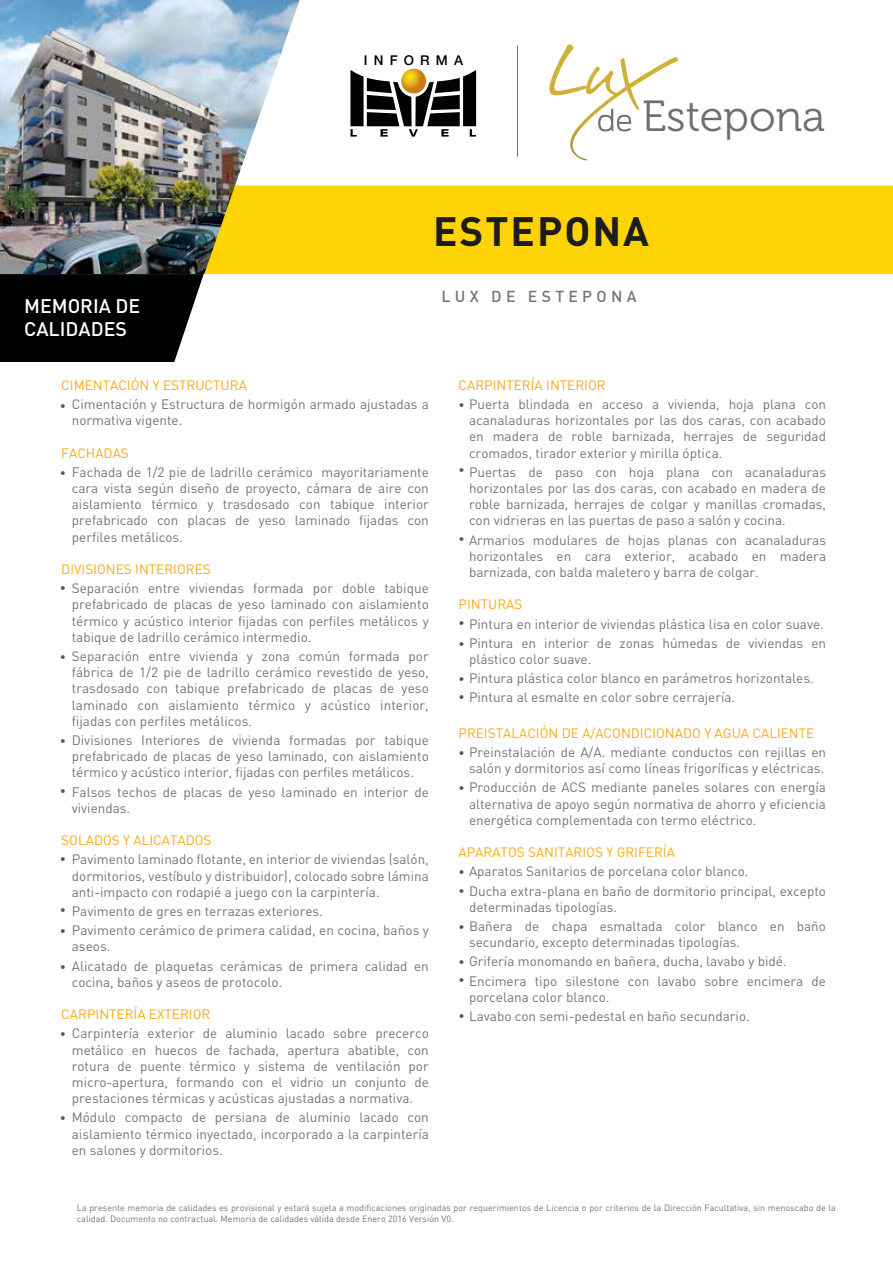
<style>
.page{position:relative;width:893px;height:1263px;background:#fff}
.page>*{position:absolute;margin:0;border:0;box-sizing:border-box;transform-origin:0 0}
.t1{font:43.5px "Museo 300";color:#706f6f}
.t2{font:700 40.5px "DIN Pro";letter-spacing:.05em;color:#1d1d1b}
.t3{font:500 19.5px/23.4px "DIN Pro";color:#fff}
.t4{font:500 15.75px "DIN Pro";letter-spacing:.275em;color:#767376}
.t5{font:13.5px/16.2px "DIN Pro";color:#767376;text-align:justify}
.t6{font:13.5px "DIN Pro";color:#f8a917}
.t7{font:500 13.5px "Helvetica Neue LT Std";letter-spacing:.455em;color:#000101}
.t8{font:11.85px/20.2px "DIN Pro";color:#57565b}
.t9{font:9px/10.8px "DIN Pro";color:#767376}
</style>
<div class="page">
<div style="left:300px;top:185px;width:593px;height:89px;background:#ffd406"></div>
<img style="left:0;top:0;width:300px;height:274px">
<svg style="left:0;top:274px;width:204px;height:88px;background:#111212"></svg>
<svg style="left:350px;top:70px;width:126px;height:67px"></svg>
<svg style="left:401px;top:69px;width:25px;height:24px"></svg>
<hr style="left:517px;top:46px;width:1px;height:111px;background:#706f6f">
<svg style="left:549px;top:45px;width:129px;height:116px"></svg>
<p class="t7" style="left:364px;top:52px;width:101px">INFORMA</p>
<h1 class="t1" style="left:642px;top:93px;width:184px">Estepona</h1>
<h3 class="t3" style="left:24px;top:293px;width:118px">MEMORIA DE<br>CALIDADES</h3>
<h2 class="t2" style="left:433px;top:204px;width:218px">ESTEPONA</h2>
<p class="t4" style="left:441px;top:285px;width:197px">LUX DE ESTEPONA</p>
<p class="t6" style="left:61px;top:376px;width:187px">CIMENTACIÓN Y ESTRUCTURA</p>
<p class="t5" style="left:72px;top:395px;width:359px">Cimentación y Estructura de hormigón armado ajustadas a normativa vigente.</p>
<p class="t6" style="left:61px;top:443px;width:69px">FACHADAS</p>
<p class="t5" style="left:72px;top:463px;width:359px">Fachada de 1/2 pie de ladrillo cerámico mayoritariamente cara vista según diseño de proyecto, cámara de aire con aislamiento térmico y trasdosado con tabique interior prefabricado con placas de yeso laminado fijadas con perfiles metálicos.</p>
<p class="t6" style="left:61px;top:560px;width:151px">DIVISIONES INTERIORES</p>
<p class="t5" style="left:72px;top:580px;width:359px">Separación entre viviendas formada por doble tabique prefabricado de placas de yeso laminado con aislamiento térmico y acústico interior fijadas con perfiles metálicos y tabique de ladrillo cerámico intermedio.</p>
<p class="t5" style="left:72px;top:647px;width:359px">Separación entre vivienda y zona común formada por fábrica de 1/2 pie de ladrillo cerámico revestido de yeso, trasdosado con tabique prefabricado de placas de yeso laminado con aislamiento térmico y acústico interior, fijadas con perfiles metálicos.</p>
<p class="t5" style="left:72px;top:731px;width:359px">Divisiones Interiores de vivienda formadas por tabique prefabricado de placas de yeso laminado, con aislamiento térmico y acústico interior, fijadas con perfiles metálicos.</p>
<p class="t5" style="left:72px;top:783px;width:359px">Falsos techos de placas de yeso laminado en interior de viviendas.</p>
<p class="t6" style="left:61px;top:831px;width:152px">SOLADOS Y ALICATADOS</p>
<p class="t5" style="left:72px;top:851px;width:359px">Pavimento laminado flotante, en interior de viviendas (salón, dormitorios, vestíbulo y distribuidor), colocado sobre lámina anti-impacto con rodapié a juego con la carpintería.</p>
<p class="t5" style="left:72px;top:901px;width:359px;line-height:19.2px">Pavimento de gres en terrazas exteriores.<br>Pavimento cerámico de primera calidad, en cocina, baños y</p>
<p class="t5" style="left:72px;top:936px;width:359px;line-height:19.2px">aseos.<br>Alicatado de plaquetas cerámicas de primera calidad en</p>
<p class="t5" style="left:72px;top:973px;width:212px">cocina, baños y aseos de protocolo.</p>
<p class="t6" style="left:61px;top:1005px;width:150px">CARPINTERÍA EXTERIOR</p>
<p class="t5" style="left:72px;top:1025px;width:359px">Carpintería exterior de aluminio lacado sobre precerco metálico en huecos de fachada, apertura abatible, con rotura de puente térmico y sistema de ventilación por micro-apertura, formando con el vidrio un conjunto de prestaciones térmicas y acústicas ajustadas a normativa.</p>
<p class="t5" style="left:72px;top:1109px;width:359px">Módulo compacto de persiana de aluminio lacado con aislamiento térmico inyectado, incorporado a la carpintería en salones y dormitorios.</p>
<p class="t8" style="left:60px;top:395px;width:8px">•</p>
<p class="t8" style="left:60px;top:462px;width:8px">•</p>
<p class="t8" style="left:60px;top:577px;width:8px">•</p>
<p class="t8" style="left:60px;top:646px;width:8px">•</p>
<p class="t8" style="left:60px;top:730px;width:8px">•</p>
<p class="t8" style="left:60px;top:780px;width:8px">•</p>
<p class="t8" style="left:60px;top:848px;width:8px">•</p>
<p class="t8" style="left:60px;top:899px;width:8px">• •</p>
<p class="t8" style="left:60px;top:956px;width:8px">•</p>
<p class="t8" style="left:60px;top:1023px;width:8px">•</p>
<p class="t8" style="left:60px;top:1107px;width:8px">•</p>
<p class="t6" style="left:458px;top:376px;width:149px">CARPINTERÍA INTERIOR</p>
<p class="t5" style="left:469px;top:395px;width:359px">Puerta blindada en acceso a vivienda, hoja plana con acanaladuras horizontales por las dos caras, con acabado en madera de roble barnizada, herrajes de seguridad cromados, tirador exterior y mirilla óptica.</p>
<p class="t5" style="left:469px;top:463px;width:359px">Puertas de paso con hoja plana con acanaladuras horizontales por las dos caras, con acabado en madera de roble barnizada, herrajes de colgar y manillas cromadas, con vidrieras en las puertas de paso a salón y cocina.</p>
<p class="t5" style="left:469px;top:531px;width:359px">Armarios modulares de hojas planas con acanaladuras horizontales en cara exterior, acabado en madera barnizada, con balda maletero y barra de colgar.</p>
<p class="t6" style="left:458px;top:595px;width:65px">PINTURAS</p>
<p class="t5" style="left:469px;top:613px;width:359px;line-height:19.2px">Pintura en interior de viviendas plástica lisa en color suave.<br>Pintura en interior de zonas húmedas de viviendas en</p>
<p class="t5" style="left:469px;top:649px;width:346px;line-height:19.2px;text-align:left">plástico color suave.<br>Pintura plástica color blanco en parámetros horizontales.<br>Pintura al esmalte en color sobre cerrajería.</p>
<p class="t6" style="left:458px;top:724px;width:357px">PREISTALACIÓN DE A/ACONDICIONADO Y AGUA CALIENTE</p>
<p class="t5" style="left:469px;top:743px;width:359px">Preinstalación de A/A. mediante conductos con rejillas en salón y dormitorios así como líneas frigoríficas y eléctricas.</p>
<p class="t5" style="left:469px;top:779px;width:358px">Producción de ACS mediante paneles solares con energía alternativa de apoyo según normativa de ahorro y eficiencia energética complementada con termo eléctrico.</p>
<p class="t6" style="left:458px;top:843px;width:218px">APARATOS SANITARIOS Y GRIFERÍA</p>
<p class="t5" style="left:469px;top:861px;width:359px;line-height:19.2px">Aparatos Sanitarios de porcelana color blanco.<br>Ducha extra-plana en baño de dormitorio principal, excepto</p>
<p class="t5" style="left:469px;top:897px;width:358px;line-height:19.2px">determinadas tipologías.<br>Bañera de chapa esmaltada color blanco en baño</p>
<p class="t5" style="left:469px;top:932px;width:358px;line-height:19.2px;text-align:left">secundario, excepto determinadas tipologías.<br>Grifería monomando en bañera, ducha, lavabo y bidé.<br>Encimera tipo silestone con lavabo sobre encimera de</p>
<p class="t5" style="left:469px;top:987px;width:282px;line-height:19.2px">porcelana color blanco.<br>Lavabo con semi-pedestal en baño secundario.</p>
<p class="t8" style="left:459px;top:394px;width:8px">•</p>
<p class="t8" style="left:459px;top:459px;width:8px">•</p>
<p class="t8" style="left:459px;top:528px;width:8px">•</p>
<p class="t8" style="left:459px;top:612px;width:8px">• •</p>
<p class="t8" style="left:459px;top:669px;width:8px;line-height:18.6px">• •</p>
<p class="t8" style="left:459px;top:742px;width:8px">•</p>
<p class="t8" style="left:459px;top:777px;width:8px">•</p>
<p class="t8" style="left:459px;top:861px;width:8px;line-height:19.4px">• •</p>
<p class="t8" style="left:459px;top:916px;width:8px">•</p>
<p class="t8" style="left:459px;top:953px;width:8px;line-height:18px">• •</p>
<p class="t8" style="left:459px;top:1005px;width:8px">•</p>
<p class="t9" style="left:77px;top:1202px;width:761px">La presente memoria de calidades es provisional y estará sujeta a modificaciones originadas por requerimientos de Licencia o por criterios de la Dirección Facultativa, sin menoscabo de la calidad. Documento no contractual. Memoria de calidades válida desde Enero 2016 Versión V0.</p>
</div>
